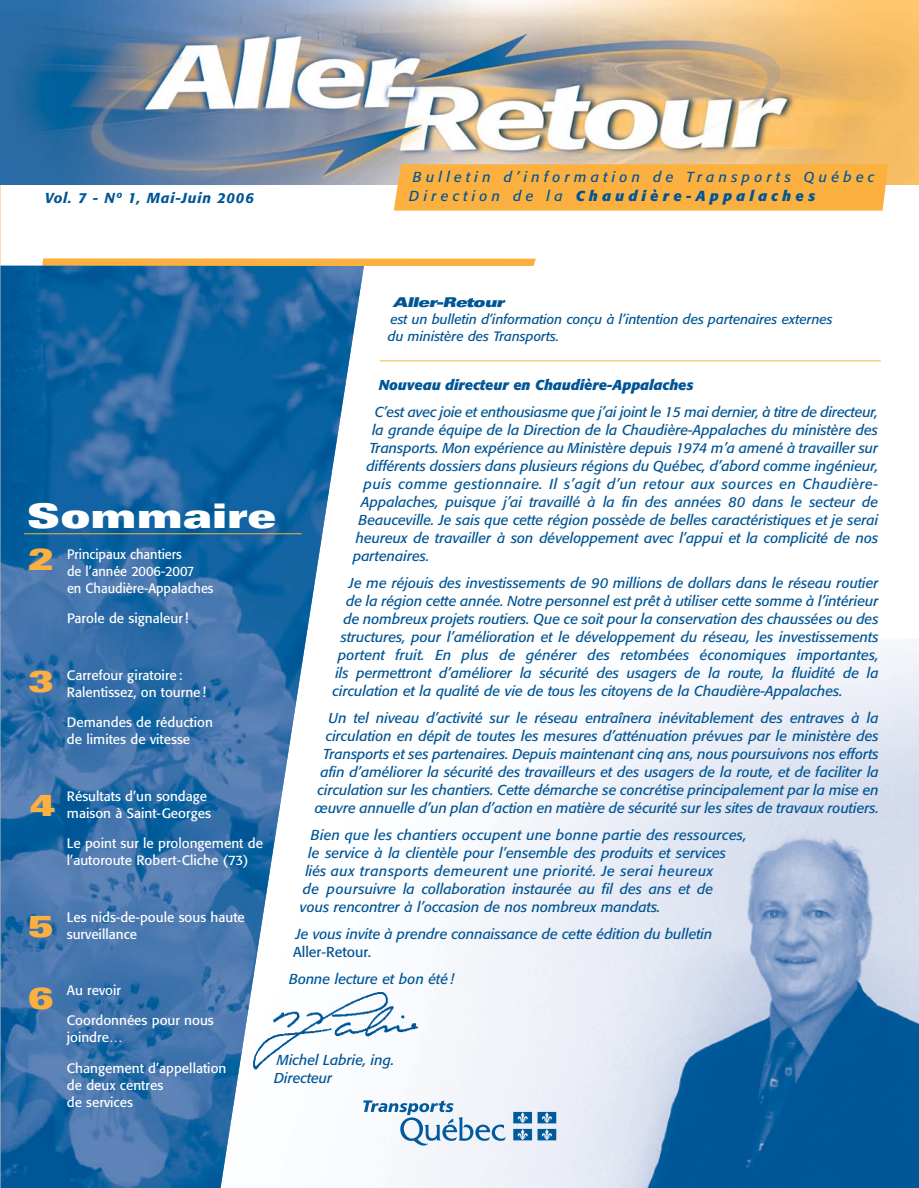
<style>
.page{position:relative;width:919px;height:1188px;background:#fff}
.page>*{position:absolute;margin:0;border:0;box-sizing:border-box;transform-origin:0 0}
.t1{font:900 expanded 33.9px "Univers";color:#fff}
.t2{font:900 expanded 30px "Univers";color:#fbb03f}
.t3{font:900 expanded 29.55px "Univers";color:#fbb03f}
.t4{font:italic 14.4px "Formata";letter-spacing:.29em;color:#005596}
.t5{font:italic 700 14.4px "Formata";letter-spacing:.29em;color:#005596}
.t6{font:italic 500 14.4px "Formata";letter-spacing:.06em;color:#005596}
.t7{font:italic 14.25px/18px "Formata";color:#005596;text-align:right}
.t8{font:italic 14.25px "Formata";letter-spacing:.035em;color:#005596}
.t9{font:italic 700 14.25px "Formata";color:#005596}
.t10{font:14.25px "Formata";color:#005596}
.t11{font:13.5px/17px "Formata";color:#fff}
.t12{font:italic 13.5px/17px "Formata";color:#005596}
.t13{font:13.5px/17px "Formata";color:#fff;scale:.95 1}
.t14{font:italic 900 expanded 13.5px "Univers";color:#005596}
.s1{font-weight:400}
</style>
<div class="page">
<hr style="left:0;top:0;width:1px;height:1188px;background:#ffdcad">
<img style="left:391px;top:645px;width:528px;height:543px">
<svg style="left:42px;top:258px;width:494px;height:8px;background:#f8b44d"></svg>
<img style="left:1px;top:266px;width:363px;height:922px">
<hr style="left:380px;top:361px;width:500px;height:1px;background:#fbb03f">
<img style="left:1px;top:0;width:918px;height:184px">
<div style="left:394px;top:164px;width:494px;height:47px;background:#fbb03f"></div>
<svg style="left:513px;top:1112px;width:43px;height:11px"></svg>
<svg style="left:513px;top:1129px;width:43px;height:11px"></svg>
<svg style="left:363px;top:1100px;width:143px;height:46px"></svg>
<hr style="left:24px;top:533px;width:278px;height:1px;background:#fbb03f">
<img style="left:245px;top:976px;width:187px;height:103px">
<p class="t4" style="left:413px;top:171px;width:463px">Bulletin d’information de Transports Québec</p>
<p class="t6" style="left:45px;top:192px;width:211px">Vol. 7 - Nº 1, Mai-Juin 2006</p>
<p class="t5" style="left:409px;top:189px;width:407px"><span class="s1">Direction de la</span> Chaudière-Appalaches</p>
<p class="t14" style="left:393px;top:297px;width:116px">Aller-Retour</p>
<p class="t12" style="left:388px;top:312px;width:446px">est un bulletin d’information conçu à l’intention des partenaires externes du ministère des Transports.</p>
<p class="t9" style="left:379px;top:379px;width:316px">Nouveau directeur en Chaudière-Appalaches</p>
<p class="t7" style="left:375px;top:405px;width:505px">C’est avec joie et enthousiasme que j’ai joint le 15 mai dernier, à titre de directeur,</p>
<p class="t7" style="left:372px;top:423px;width:507px">la grande équipe de la Direction de la Chaudière-Appalaches du ministère des</p>
<p class="t7" style="left:369px;top:441px;width:510px">Transports. Mon expérience au Ministère depuis 1974 m’a amené à travailler sur</p>
<p class="t7" style="left:366px;top:459px;width:513px">différents dossiers dans plusieurs régions du Québec, d’abord comme ingénieur,</p>
<p class="t8" style="left:364px;top:478px;width:516px">puis comme gestionnaire. Il s’agit d’un retour aux sources en Chaudière-</p>
<p class="t7" style="left:361px;top:495px;width:518px">Appalaches, puisque j’ai travaillé à la fin des années 80 dans le secteur de</p>
<p class="t7" style="left:358px;top:513px;width:521px">Beauceville. Je sais que cette région possède de belles caractéristiques et je serai</p>
<p class="t7" style="left:356px;top:531px;width:524px">heureux de travailler à son développement avec l’appui et la complicité de nos</p>
<p class="t7" style="left:353px;top:549px;width:78px">partenaires.</p>
<p class="t7" style="left:349px;top:575px;width:531px">Je me réjouis des investissements de 90 millions de dollars dans le réseau routier</p>
<p class="t7" style="left:346px;top:593px;width:534px">de la région cette année. Notre personnel est prêt à utiliser cette somme à l’intérieur</p>
<p class="t7" style="left:343px;top:611px;width:536px">de nombreux projets routiers. Que ce soit pour la conservation des chaussées ou des</p>
<p class="t7" style="left:341px;top:629px;width:539px">structures, pour l’amélioration et le développement du réseau, les investissements</p>
<p class="t7" style="left:338px;top:647px;width:542px">portent fruit. En plus de générer des retombées économiques importantes,</p>
<p class="t7" style="left:335px;top:665px;width:545px">ils permettront d’améliorer la sécurité des usagers de la route, la fluidité de la</p>
<p class="t7" style="left:332px;top:683px;width:511px">circulation et la qualité de vie de tous les citoyens de la Chaudière-Appalaches.</p>
<p class="t7" style="left:315px;top:710px;width:565px">Un tel niveau d’activité sur le réseau entraînera inévitablement des entraves à la circulation en dépit de toutes les mesures d’atténuation prévues par le ministère des Transports et ses partenaires. Depuis maintenant cinq ans, nous poursuivons nos efforts afin d’améliorer la sécurité des travailleurs et des usagers de la route, et de faciliter la circulation sur les chantiers. Cette démarche se concrétise principalement par la mise en œuvre annuelle d’un plan d’action en matière de sécurité sur les sites de travaux routiers.</p>
<p class="t7" style="left:311px;top:827px;width:437px">Bien que les chantiers occupent une bonne partie des ressources,</p>
<p class="t7" style="left:308px;top:845px;width:419px">le service à la clientèle pour l’ensemble des produits et services</p>
<p class="t8" style="left:305px;top:865px;width:409px">liés aux transports demeurent une priorité. Je serai heureux</p>
<p class="t7" style="left:303px;top:881px;width:412px">de poursuivre la collaboration instaurée au fil des ans et de</p>
<p class="t7" style="left:300px;top:899px;width:362px">vous rencontrer à l’occasion de nos nombreux mandats.</p>
<p class="t7" style="left:296px;top:926px;width:418px">Je vous invite à prendre connaissance de cette édition du bulletin</p>
<p class="t10" style="left:293px;top:946px;width:79px">Aller-Retour.</p>
<p class="t7" style="left:289px;top:971px;width:166px">Bonne lecture et bon été!</p>
<h1 class="t1" style="left:27px;top:504px;width:251px">Sommaire</h1>
<p class="t13" style="left:67px;top:547px;width:156px">Principaux chantiers<br>de l’année 2006-2007<br>en Chaudière-Appalaches</p>
<p class="t11" style="left:67px;top:611px;width:123px">Parole de signaleur!</p>
<h2 class="t2" style="left:28px;top:548px;width:27px">2</h2>
<p class="t11" style="left:67px;top:668px;width:141px">Carrefour giratoire:<br>Ralentissez, on tourne!</p>
<p class="t11" style="left:67px;top:715px;width:147px">Demandes de réduction de limites de vitesse</p>
<h3 class="t3" style="left:28px;top:671px;width:27px">3</h3>
<p class="t11" style="left:67px;top:789px;width:145px">Résultats d’un sondage maison à Saint-Georges</p>
<p class="t11" style="left:67px;top:836px;width:198px">Le point sur le prolongement de l’autoroute Robert-Cliche (73)</p>
<h2 class="t2" style="left:30px;top:794px;width:27px">4</h2>
<p class="t11" style="left:67px;top:909px;width:179px">Les nids-de-poule sous haute surveillance</p>
<h2 class="t2" style="left:28px;top:915px;width:27px">5</h2>
<p class="t11" style="left:67px;top:983px;width:56px">Au revoir</p>
<p class="t11" style="left:67px;top:1013px;width:148px">Coordonnées pour nous joindre…</p>
<p class="t11" style="left:67px;top:1061px;width:161px">Changement d’appellation de deux centres<br>de services</p>
<h2 class="t2" style="left:28px;top:988px;width:27px">6</h2>
<p class="t7" style="left:274px;top:1052px;width:122px;text-align:left">Michel Labrie, ing.<br>Directeur</p>
</div>
